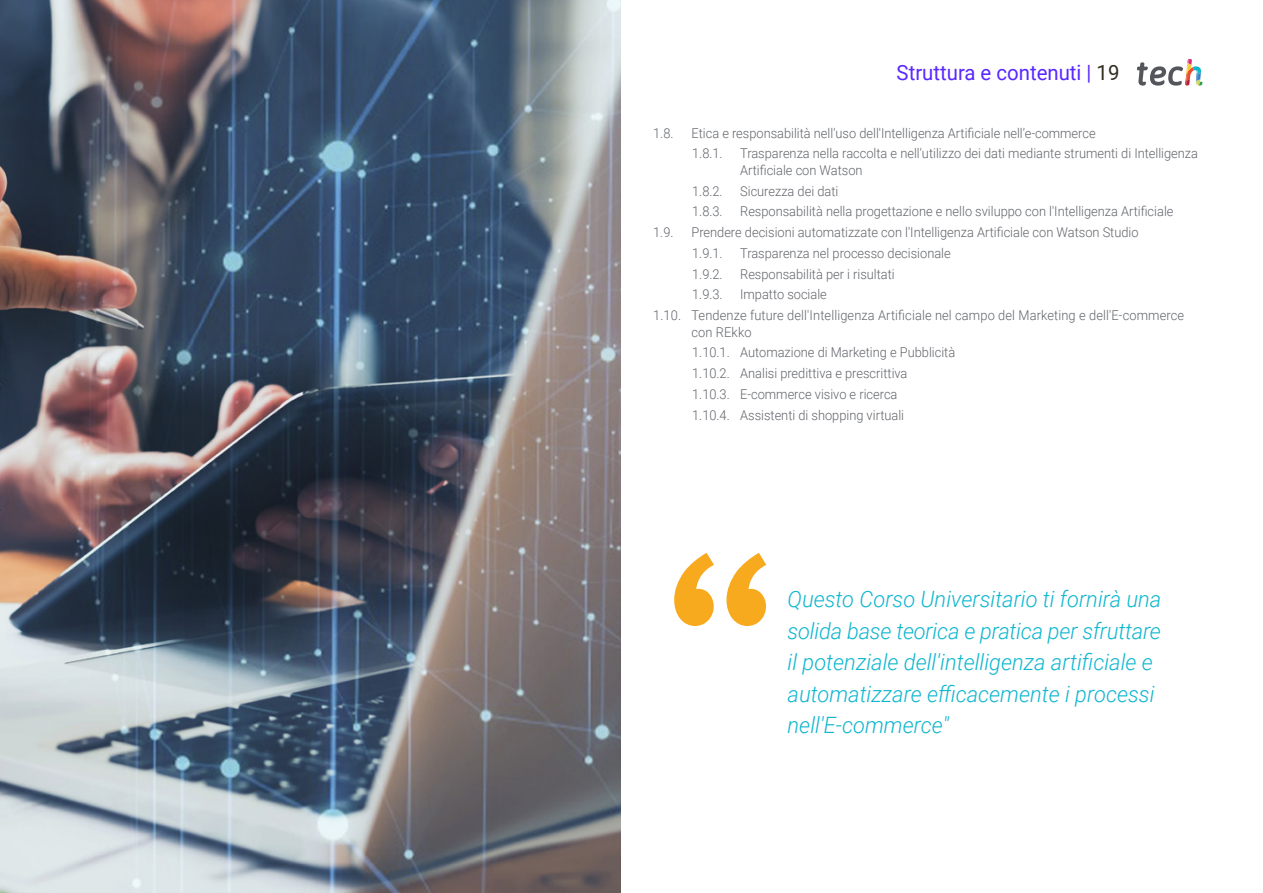
<style>
.page{position:relative;width:1263px;height:893px;background:#fff}
.page>*{position:absolute;margin:0;border:0;box-sizing:border-box;transform-origin:0 0}
.t1{font:italic 300 22.5px/31.5px "Roboto";color:#0fb6cf}
.t2{font:21px "Roboto";color:#5927ff}
.t3{font:300 13.5px/20.7px "Roboto";color:#61646a;scale:.95 1}
.s1{color:#312e20}
</style>
<div class="page">
<img style="left:0;top:0;width:621px;height:893px">
<svg style="left:674px;top:553px;width:92px;height:73px"></svg>
<svg style="left:1137px;top:59px;width:65px;height:27px"></svg>
<h2 class="t2" style="left:897px;top:57px;width:224px">Struttura e contenuti | <span class="s1">19</span></h2>
<p class="t3" style="left:653px;top:122px;width:23px">1.8.</p>
<p class="t3" style="left:691px;top:122px;width:427px">Etica e responsabilità nell'uso dell'Intelligenza Artificiale nell’e-commerce<br>1.8.1.</p>
<p class="t3" style="left:740px;top:145px;width:483px;line-height:16.5px">Trasparenza nella raccolta e nell'utilizzo dei dati mediante strumenti di Intelligenza<br>Artificiale con Watson</p>
<p class="t3" style="left:692px;top:180px;width:34px">1.8.2.</p>
<p class="t3" style="left:740px;top:180px;width:105px">Sicurezza dei dati</p>
<p class="t3" style="left:692px;top:201px;width:34px">1.8.3.</p>
<p class="t3" style="left:740px;top:201px;width:458px">Responsabilità nella progettazione e nello sviluppo con l'Intelligenza Artificiale</p>
<p class="t3" style="left:653px;top:222px;width:23px">1.9.</p>
<p class="t3" style="left:691px;top:222px;width:472px">Prendere decisioni automatizzate con l'Intelligenza Artificiale con Watson Studio<br>1.9.1.</p>
<p class="t3" style="left:740px;top:242px;width:223px">Trasparenza nel processo decisionale</p>
<p class="t3" style="left:692px;top:263px;width:34px">1.9.2.</p>
<p class="t3" style="left:740px;top:263px;width:164px">Responsabilità per i risultati</p>
<p class="t3" style="left:692px;top:284px;width:34px">1.9.3.</p>
<p class="t3" style="left:653px;top:284px;width:560px;text-indent:87px">Impatto sociale<br>1.10. Tendenze future dell'Intelligenza Artificiale nel campo del Marketing e dell'E-commerce</p>
<p class="t3" style="left:691px;top:321px;width:279px">con REkko<br>1.10.1. Automazione di Marketing e Pubblicità 1.10.2. Analisi predittiva e prescrittiva<br>1.10.3. E-commerce visivo e ricerca<br>1.10.4. Assistenti di shopping virtuali</p>
<h1 class="t1" style="left:787px;top:583px;width:375px">Questo Corso Universitario ti fornirà una solida base teorica e pratica per sfruttare il potenziale dell'intelligenza artificiale e automatizzare efficacemente i processi nell'E-commerce"</h1>
</div>
